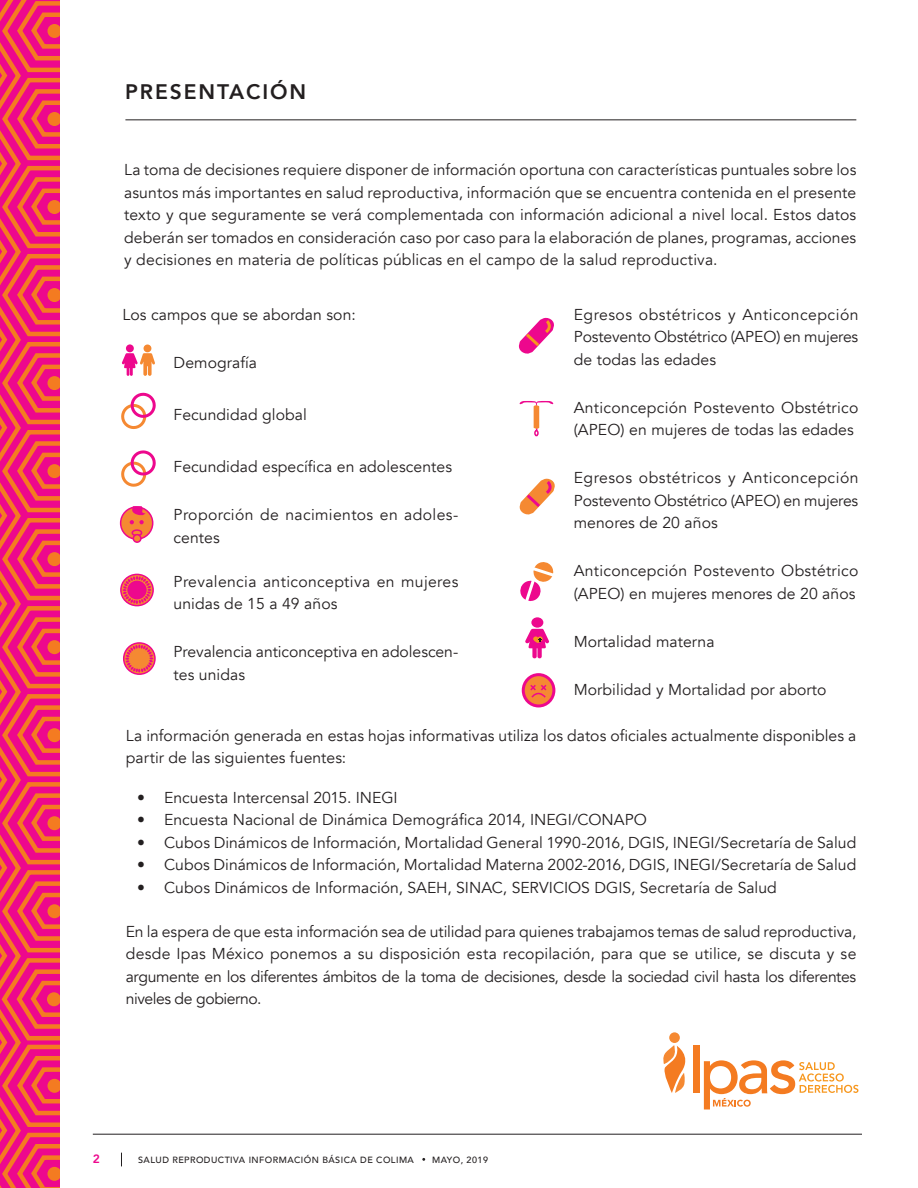
<style>
.page{position:relative;width:918px;height:1188px;background:#fff}
.page>*{position:absolute;margin:0;border:0;box-sizing:border-box;transform-origin:0 0}
.t1{font:800 21px "Avenir";letter-spacing:.09em;color:#231f20}
.t2{font:15.75px/22.5px "Avenir";letter-spacing:.005em;color:#231f20}
.t3{font:15.75px/22.5px "Avenir";letter-spacing:.025em;color:#231f20}
.t4{font:800 12px "Avenir";color:#ed088d}
.t5{font:500 9px "Avenir";letter-spacing:.05em;color:#231f20}
</style>
<div class="page">
<hr style="left:93px;top:1134px;width:769px;height:1px;background:#231f20">
<svg style="left:121px;top:1153px;width:1px;height:13px"></svg>
<svg style="left:0;top:0;width:59px;height:1188px;background:#ef3463"></svg>
<hr style="left:125px;top:119px;width:731px;height:1px;background:#231f20">
<svg style="left:663px;top:1045px;width:23px;height:48px"></svg>
<div style="left:669px;top:1032px;width:11px;height:11px;background:#f58932;border-radius:50%"></div>
<div style="left:694px;top:1045px;width:6px;height:48px;background:#f47b21"></div>
<svg style="left:704px;top:1060px;width:154px;height:50px"></svg>
<div style="left:126px;top:344px;width:8px;height:8px;background:#ed088d;border-radius:50%"></div>
<div style="left:144px;top:345px;width:7px;height:7px;background:#f58932;border-radius:50%"></div>
<svg style="left:122px;top:353px;width:33px;height:23px"></svg>
<svg style="left:518px;top:317px;width:36px;height:37px"></svg>
<div style="left:120px;top:574px;width:34px;height:32px;border:2px solid #ed088d;border-radius:50%"></div>
<svg style="left:123px;top:576px;width:28px;height:28px"></svg>
<svg style="left:121px;top:392px;width:35px;height:37px"></svg>
<svg style="left:121px;top:450px;width:35px;height:37px"></svg>
<svg style="left:523px;top:675px;width:31px;height:31px"></svg>
<div style="left:522px;top:673px;width:33px;height:34px;border:3px solid #ed088d;border-radius:50%"></div>
<svg style="left:529px;top:683px;width:19px;height:16px"></svg>
<div style="left:531px;top:617px;width:12px;height:11px;background:#ed088d;border-radius:50%"></div>
<svg style="left:525px;top:629px;width:24px;height:29px"></svg>
<div style="left:123px;top:642px;width:33px;height:33px;border:2px solid #ed088d;border-radius:50%"></div>
<svg style="left:125px;top:645px;width:28px;height:28px"></svg>
<svg style="left:519px;top:401px;width:35px;height:35px"></svg>
<svg style="left:520px;top:562px;width:34px;height:39px"></svg>
<svg style="left:519px;top:478px;width:36px;height:37px"></svg>
<div style="left:121px;top:507px;width:32px;height:32px;background:#f58932;border-radius:50%"></div>
<div style="left:120px;top:506px;width:33px;height:34px;border:2px solid #ed088d;border-radius:50%"></div>
<div style="left:132px;top:529px;width:10px;height:7px;border:2px solid #ed088d;border-radius:50%"></div>
<div style="left:133px;top:535px;width:8px;height:7px;background:#f58932;border-radius:50%"></div>
<div style="left:133px;top:534px;width:9px;height:9px;border:2px solid #ed088d;border-radius:50%"></div>
<svg style="left:129px;top:506px;width:16px;height:18px"></svg>
<p class="t1" style="left:125px;top:76px;width:182px">PRESENTACIÓN</p>
<p class="t2" style="left:124px;top:159px;width:734px;text-align:justify">La toma de decisiones requiere disponer de información oportuna con características puntuales sobre los asuntos más importantes en salud reproductiva, información que se encuentra contenida en el presente texto y que seguramente se verá complementada con información adicional a nivel local. Estos datos deberán ser tomados en consideración caso por caso para la elaboración de planes, programas, acciones y decisiones en materia de políticas públicas en el campo de la salud reproductiva.</p>
<p class="t2" style="left:574px;top:304px;width:286px;text-align:justify">Egresos obstétricos y Anticoncepción Postevento Obstétrico (APEO) en mujeres de todas las edades</p>
<p class="t2" style="left:574px;top:397px;width:286px">Anticoncepción Postevento Obstétrico (APEO) en mujeres de todas las edades</p>
<p class="t2" style="left:574px;top:467px;width:286px;text-align:justify">Egresos obstétricos y Anticoncepción Postevento Obstétrico (APEO) en mujeres menores de 20 años</p>
<p class="t2" style="left:574px;top:560px;width:286px">Anticoncepción Postevento Obstétrico (APEO) en mujeres menores de 20 años</p>
<p class="t2" style="left:574px;top:631px;width:142px">Mortalidad materna</p>
<p class="t2" style="left:574px;top:679px;width:254px">Morbilidad y Mortalidad por aborto</p>
<p class="t2" style="left:123px;top:304px;width:235px">Los campos que se abordan son:</p>
<p class="t2" style="left:174px;top:352px;width:85px">Demografía</p>
<p class="t2" style="left:174px;top:404px;width:135px">Fecundidad global</p>
<p class="t2" style="left:174px;top:456px;width:280px">Fecundidad específica en adolescentes</p>
<p class="t3" style="left:174px;top:504px;width:286px">Proporción de nacimientos en adoles&shy;centes</p>
<p class="t3" style="left:174px;top:570px;width:286px">Prevalencia anticonceptiva en mujeres unidas de 15 a 49 años</p>
<p class="t2" style="left:174px;top:641px;width:286px">Prevalencia anticonceptiva en adolescen&shy;tes unidas</p>
<p class="t2" style="left:126px;top:724px;width:732px">La información generada en estas hojas informativas utiliza los datos oficiales actualmente disponibles a partir de las siguientes fuentes:</p>
<p class="t2" style="left:137px;top:786px;width:262px">• Encuesta Intercensal 2015. INEGI</p>
<p class="t2" style="left:137px;top:809px;width:511px">• Encuesta Nacional de Dinámica Demográfica 2014, INEGI/CONAPO</p>
<p class="t2" style="left:137px;top:831px;width:721px">• Cubos Dinámicos de Información, Mortalidad General 1990-2016, DGIS, INEGI/Secretaría de Salud</p>
<p class="t2" style="left:137px;top:854px;width:721px">• Cubos Dinámicos de Información, Mortalidad Materna 2002-2016, DGIS, INEGI/Secretaría de Salud</p>
<p class="t2" style="left:137px;top:876px;width:641px">• Cubos Dinámicos de Información, SAEH, SINAC, SERVICIOS DGIS, Secretaría de Salud</p>
<p class="t2" style="left:126px;top:920px;width:732px;text-align:justify">En la espera de que esta información sea de utilidad para quienes trabajamos temas de salud reproductiva, desde Ipas México ponemos a su disposición esta recopilación, para que se utilice, se discuta y se argumente en los diferentes ámbitos de la toma de decisiones, desde la sociedad civil hasta los diferentes niveles de gobierno.</p>
<p class="t4" style="left:93px;top:1149px;width:9px">2</p>
<p class="t5" style="left:138px;top:1152px;width:277px">SALUD REPRODUCTIVA INFORMACIÓN BÁSICA DE COLIMA</p>
<p class="t5" style="left:432px;top:1152px;width:57px">MAYO, 2019</p>
</div>
